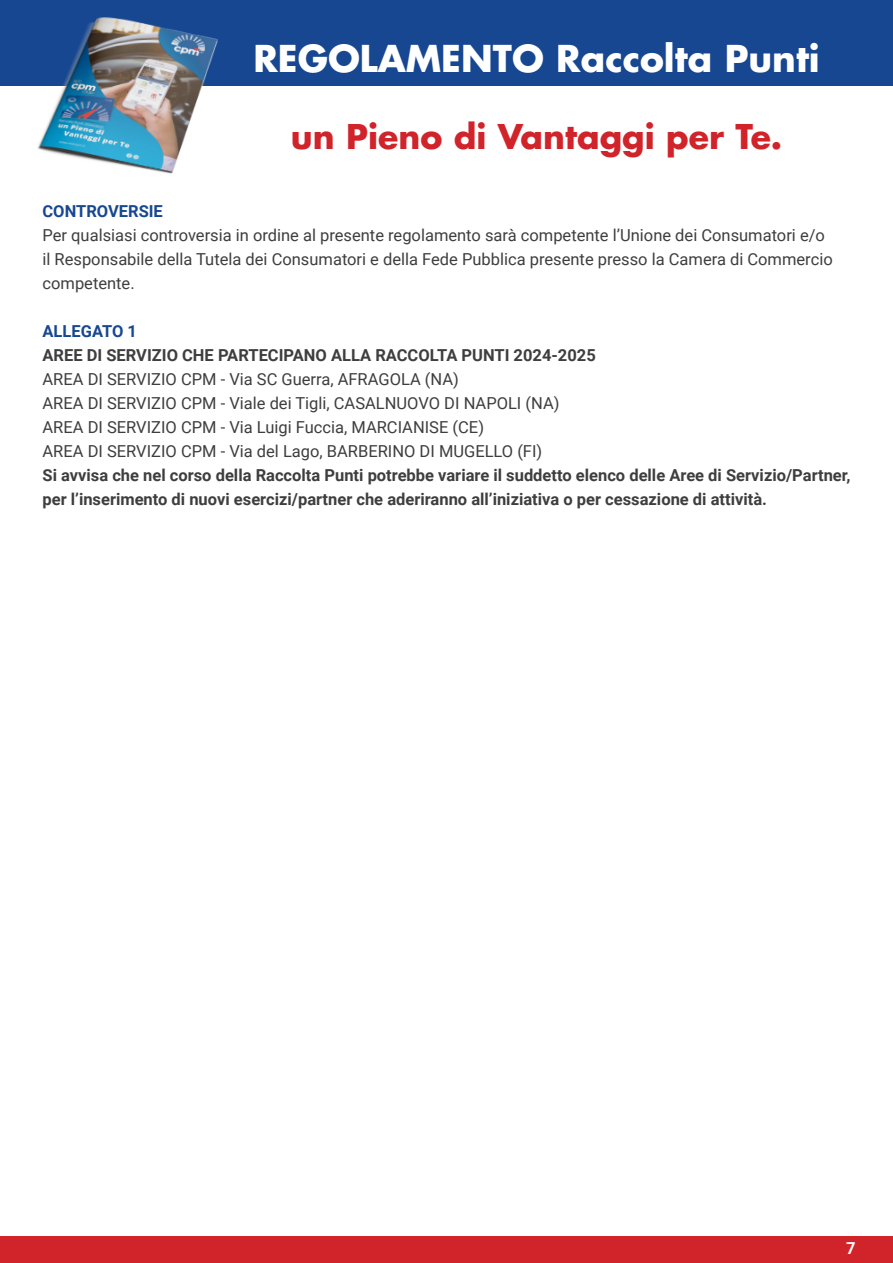
<style>
.page{position:relative;width:893px;height:1263px;background:#fff}
.page>*{position:absolute;margin:0;border:0;box-sizing:border-box;transform-origin:0 0}
.t1{font:700 36px "Futura Std";color:#fff}
.t2{font:700 33.15px "Futura Std";color:#d1232a}
.t3{font:16.5px/24px "Roboto";color:#3e3e3f}
.t4{font:700 16.5px/24px "Roboto";color:#3e3e3f}
.t5{font:700 16.5px "Roboto";color:#174791}
.t6{font:700 16.5px "Roboto";color:#fff}
</style>
<div class="page">
<div style="left:0;top:0;width:893px;height:86px;background:#174791"></div>
<div style="left:0;top:1236px;width:893px;height:27px;background:#d1232a"></div>
<img style="left:37px;top:17px;width:181px;height:157px">
<p class="t1" style="left:253px;top:35px;width:568px">REGOLAMENTO Raccolta Punti</p>
<p class="t2" style="left:291px;top:114px;width:493px">un Pieno di Vantaggi per Te.</p>
<p class="t5" style="left:43px;top:200px;width:122px">CONTROVERSIE</p>
<p class="t3" style="left:43px;top:223px;width:792px">Per qualsiasi controversia in ordine al presente regolamento sarà competente l’Unione dei Consumatori e/o il Responsabile della Tutela dei Consumatori e della Fede Pubblica presente presso la Camera di Commercio competente.</p>
<p class="t5" style="left:43px;top:320px;width:96px">ALLEGATO 1</p>
<p class="t4" style="left:43px;top:343px;width:555px">AREE DI SERVIZIO CHE PARTECIPANO ALLA RACCOLTA PUNTI 2024-2025</p>
<p class="t3" style="left:43px;top:367px;width:418px">AREA DI SERVIZIO CPM - Via SC Guerra, AFRAGOLA (NA)</p>
<p class="t3" style="left:43px;top:391px;width:519px">AREA DI SERVIZIO CPM - Viale dei Tigli, CASALNUOVO DI NAPOLI (NA)</p>
<p class="t3" style="left:43px;top:415px;width:443px">AREA DI SERVIZIO CPM - Via Luigi Fuccia, MARCIANISE (CE)</p>
<p class="t3" style="left:43px;top:439px;width:501px">AREA DI SERVIZIO CPM - Via del Lago, BARBERINO DI MUGELLO (FI)</p>
<p class="t4" style="left:43px;top:463px;width:809px">Si avvisa che nel corso della Raccolta Punti potrebbe variare il suddetto elenco delle Aree di Servizio/Partner, per l’inserimento di nuovi esercizi/partner che aderiranno all’iniziativa o per cessazione di attività.</p>
<p class="t6" style="left:846px;top:1236px;width:11px">7</p>
</div>
